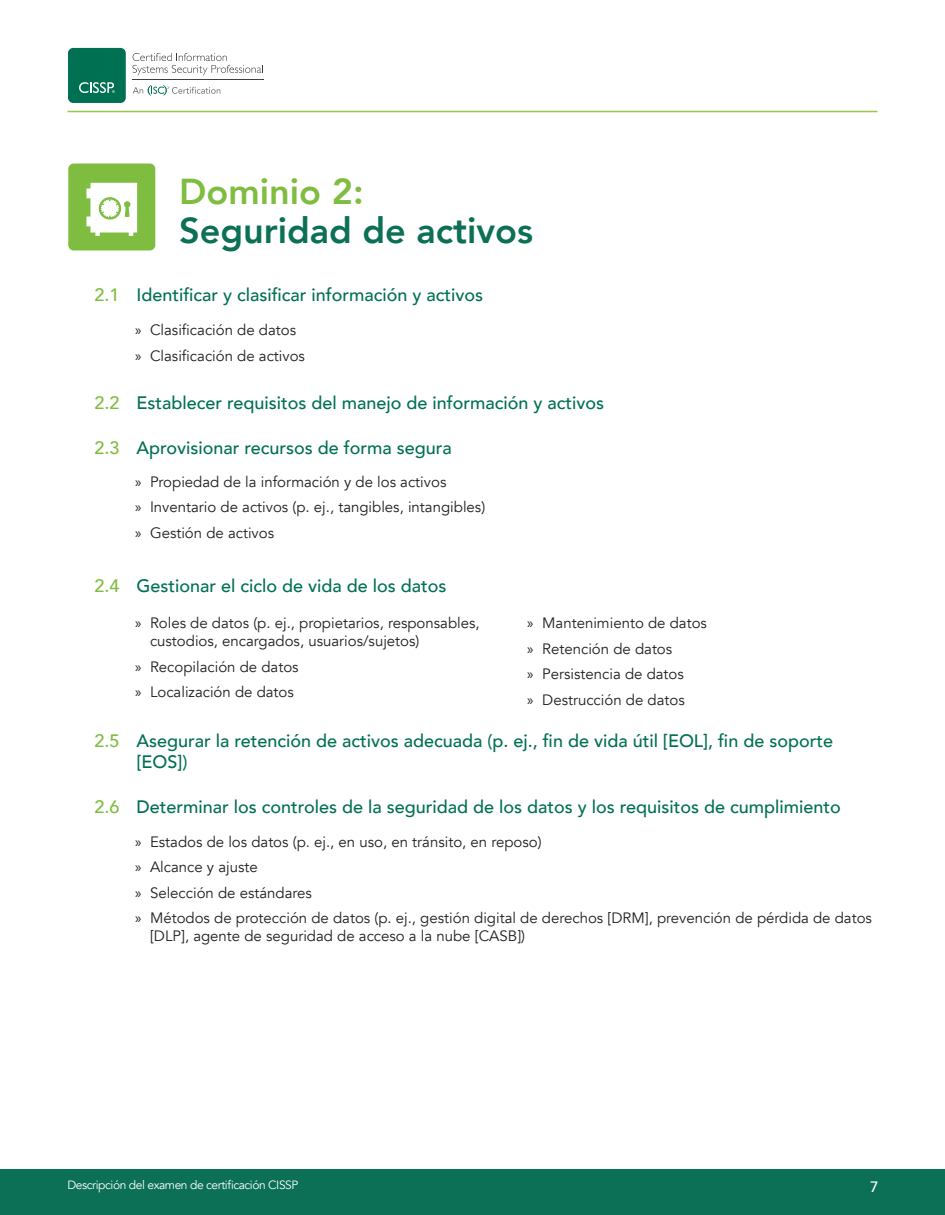
<style>
.page{position:relative;width:945px;height:1215px;background:#fff}
.page>*{position:absolute;margin:0;border:0;box-sizing:border-box;transform-origin:0 0}
.Green_Headlines_Big{font:800 36px "Avenir";color:#0b7055}
.Green_Headlines_Big-2{font:800 36px "Avenir";color:#7fbd41}
.t1{font:500 18px/21px "Avenir";color:#007053}
.t2{font:15px/18px "Avenir";color:#231f20}
.t3{font:500 15px "Avenir";color:#fff}
.t4{font:12px "Avenir";letter-spacing:-.035em;color:#fff}
.s1{color:#7fbd41}
.s2{font-family:"Myriad Pro"}
</style>
<div class="page">
<hr style="left:68px;top:111px;width:810px;height:1px;background:#94c94a">
<div style="left:0;top:1170px;width:945px;height:45px;background:#0b7055"></div>
<div style="left:68px;top:48px;width:58px;height:55px;background:#007053;border-radius:5px"></div>
<svg style="left:133px;top:53px;width:130px;height:22px"></svg>
<hr style="left:133px;top:80px;width:131px;height:1px;background:#3e3e3f">
<svg style="left:133px;top:85px;width:87px;height:11px"></svg>
<svg style="left:79px;top:82px;width:36px;height:11px"></svg>
<div style="left:68px;top:164px;width:87px;height:86px;background:#7fbd41;border-radius:5px"></div>
<svg style="left:86px;top:183px;width:51px;height:53px;background:#e5f2d9"></svg>
<p class="Green_Headlines_Big-2" style="left:179px;top:164px;width:186px">Dominio 2:</p>
<p class="Green_Headlines_Big" style="left:179px;top:203px;width:356px">Seguridad de activos</p>
<p class="t1" style="left:94px;top:284px;width:390px"><span class="s1">2.1</span> Identificar y clasificar información y activos</p>
<p class="t2" style="left:135px;top:322px;width:163px"><span class="s2">»</span> Clasificación de datos</p>
<p class="t2" style="left:135px;top:347px;width:172px"><span class="s2">»</span> Clasificación de activos</p>
<p class="t1" style="left:94px;top:392px;width:511px"><span class="s1">2.2</span> Establecer requisitos del manejo de información y activos</p>
<p class="t1" style="left:94px;top:437px;width:359px"><span class="s1">2.3</span> Aprovisionar recursos de forma segura</p>
<p class="t2" style="left:135px;top:473px;width:313px"><span class="s2">»</span> Propiedad de la información y de los activos</p>
<p class="t2" style="left:135px;top:498px;width:352px"><span class="s2">»</span> Inventario de activos (p. ej., tangibles, intangibles)</p>
<p class="t2" style="left:135px;top:524px;width:141px"><span class="s2">»</span> Gestión de activos</p>
<p class="t1" style="left:94px;top:575px;width:354px"><span class="s1">2.4</span> Gestionar el ciclo de vida de los datos</p>
<p class="t2" style="left:150px;top:614px;width:331px;text-indent:-15px"><span class="s2">»</span> Roles de datos (p. ej., propietarios, responsables, custodios, encargados, usuarios/sujetos)</p>
<p class="t2" style="left:135px;top:658px;width:165px"><span class="s2">»</span> Recopilación de datos</p>
<p class="t2" style="left:135px;top:683px;width:160px"><span class="s2">»</span> Localización de datos</p>
<p class="t2" style="left:527px;top:614px;width:181px"><span class="s2">»</span> Mantenimiento de datos</p>
<p class="t2" style="left:527px;top:640px;width:147px"><span class="s2">»</span> Retención de datos</p>
<p class="t2" style="left:527px;top:665px;width:158px"><span class="s2">»</span> Persistencia de datos</p>
<p class="t2" style="left:527px;top:691px;width:159px"><span class="s2">»</span> Destrucción de datos</p>
<p class="t1" style="left:136px;top:729px;width:698px;text-indent:-42px"><span class="s1">2.5</span> Asegurar la retención de activos adecuada (p. ej., fin de vida útil [EOL], fin de soporte [EOS])</p>
<p class="t1" style="left:94px;top:795px;width:748px"><span class="s1">2.6</span> Determinar los controles de la seguridad de los datos y los requisitos de cumplimiento</p>
<p class="t2" style="left:135px;top:833px;width:408px"><span class="s2">»</span> Estados de los datos (p. ej., en uso, en tránsito, en reposo)</p>
<p class="t2" style="left:135px;top:858px;width:124px"><span class="s2">»</span> Alcance y ajuste</p>
<p class="t2" style="left:135px;top:884px;width:178px"><span class="s2">»</span> Selección de estándares</p>
<p class="t2" style="left:150px;top:909px;width:724px;text-indent:-15px"><span class="s2">»</span> Métodos de protección de datos (p. ej., gestión digital de derechos [DRM], prevención de pérdida de datos [DLP], agente de seguridad de acceso a la nube [CASB])</p>
<p class="t4" style="left:68px;top:1178px;width:232px">Descripción del examen de certificación CISSP</p>
<p class="t3" style="left:870px;top:1173px;width:10px">7</p>
</div>
